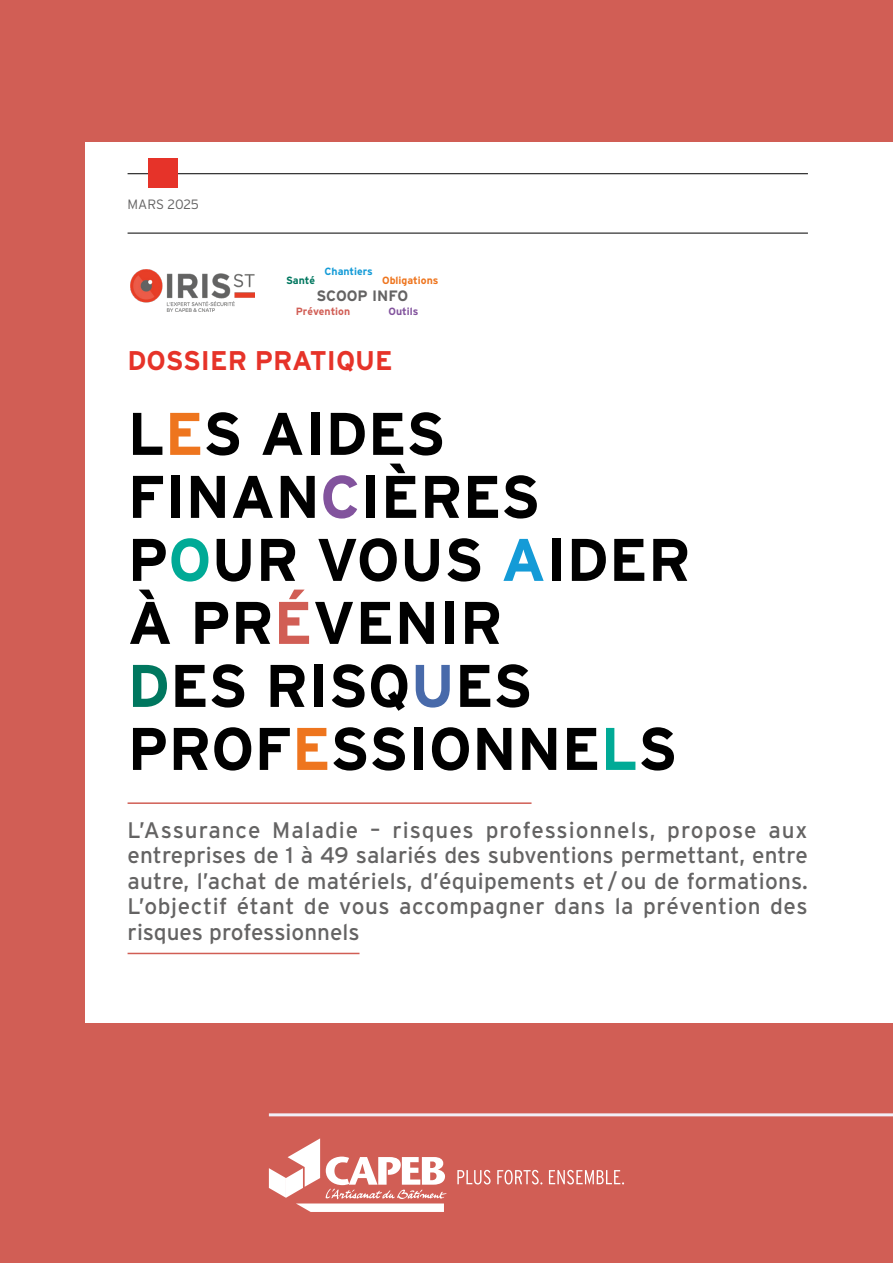
<style>
.page{position:relative;width:893px;height:1263px;background:#d15e55}
.page>*{position:absolute;margin:0;border:0;box-sizing:border-box;transform-origin:0 0}
.t1{font:700 60px/63px "Interstate";color:#000}
.t2{font:700 27px "Interstate";color:#e63329}
.t3{font:22.5px/25.5px "Interstate";letter-spacing:.01em;color:#646363;text-align:justify}
.t4{font:700 15px "Interstate";color:#646363}
.t5{font:300 13.5px "Interstate";letter-spacing:-.01em;color:#646363}
.t6{font:700 10.5px "Interstate";color:#ee751e}
.t7{font:700 10.5px "Interstate";color:#d15e55}
.t8{font:700 10.5px "Interstate";color:#149bd7}
.t9{font:700 10.5px "Interstate";color:#82539d}
.t10{font:700 10.5px "Interstate";color:#00775f}
.s1{color:#ee751e}
.s2{color:#82539d}
.s3{color:#00aa96}
.s4{color:#149bd7}
.s5{color:#d15e55}
.s6{color:#00775f}
.s7{color:#486aaa}
</style>
<div class="page">
<div style="left:85px;top:142px;width:808px;height:881px;background:#fff"></div>
<hr style="left:128px;top:233px;width:680px;height:1px;background:#000">
<hr style="left:128px;top:173px;width:680px;height:1px;background:#000">
<div style="left:148px;top:158px;width:30px;height:30px;background:#e63329"></div>
<svg style="left:269px;top:1138px;width:178px;height:74px"></svg>
<svg style="left:457px;top:1170px;width:34px;height:14px"></svg>
<svg style="left:497px;top:1170px;width:45px;height:14px"></svg>
<svg style="left:549px;top:1170px;width:75px;height:15px"></svg>
<hr style="left:269px;top:1113px;width:624px;height:3px;background:#f1eef7">
<hr style="left:128px;top:802px;width:403px;height:2px;background:#d15e55">
<hr style="left:128px;top:953px;width:231px;height:1px;background:#d15e55">
<img style="left:130px;top:270px;width:125px;height:41px">
<p class="t5" style="left:128px;top:197px;width:73px">MARS 2025</p>
<p class="t10" style="left:286px;top:274px;width:31px">Santé</p>
<p class="t8" style="left:324px;top:266px;width:50px">Chantiers</p>
<p class="t6" style="left:382px;top:274px;width:58px">Obligations</p>
<p class="t4" style="left:316px;top:288px;width:93px">SCOOP INFO</p>
<p class="t7" style="left:296px;top:306px;width:56px">Prévention</p>
<p class="t9" style="left:389px;top:306px;width:31px">Outils</p>
<p class="t2" style="left:128px;top:346px;width:267px">DOSSIER PRATIQUE</p>
<h1 class="t1" style="left:128px;top:402px;width:565px">L<span class="s1">E</span>S AIDES<br>FINAN<span class="s2">C</span>IÈRES<br>P<span class="s3">O</span>UR VOUS <span class="s4">A</span>IDER<br>À PR<span class="s5">É</span>VENIR<br><span class="s6">D</span>ES RISQ<span class="s7">U</span>ES<br>PROF<span class="s1">E</span>SSIONNE<span class="s3">L</span>S</h1>
<p class="t3" style="left:128px;top:817px;width:682px">L’Assurance Maladie – risques professionnels, propose aux entreprises de 1 à 49 salariés des subventions permettant, entre autre, l’achat de matériels, d’équipements et / ou de formations.<br>L’objectif étant de vous accompagner dans la prévention des risques professionnels</p>
</div>
